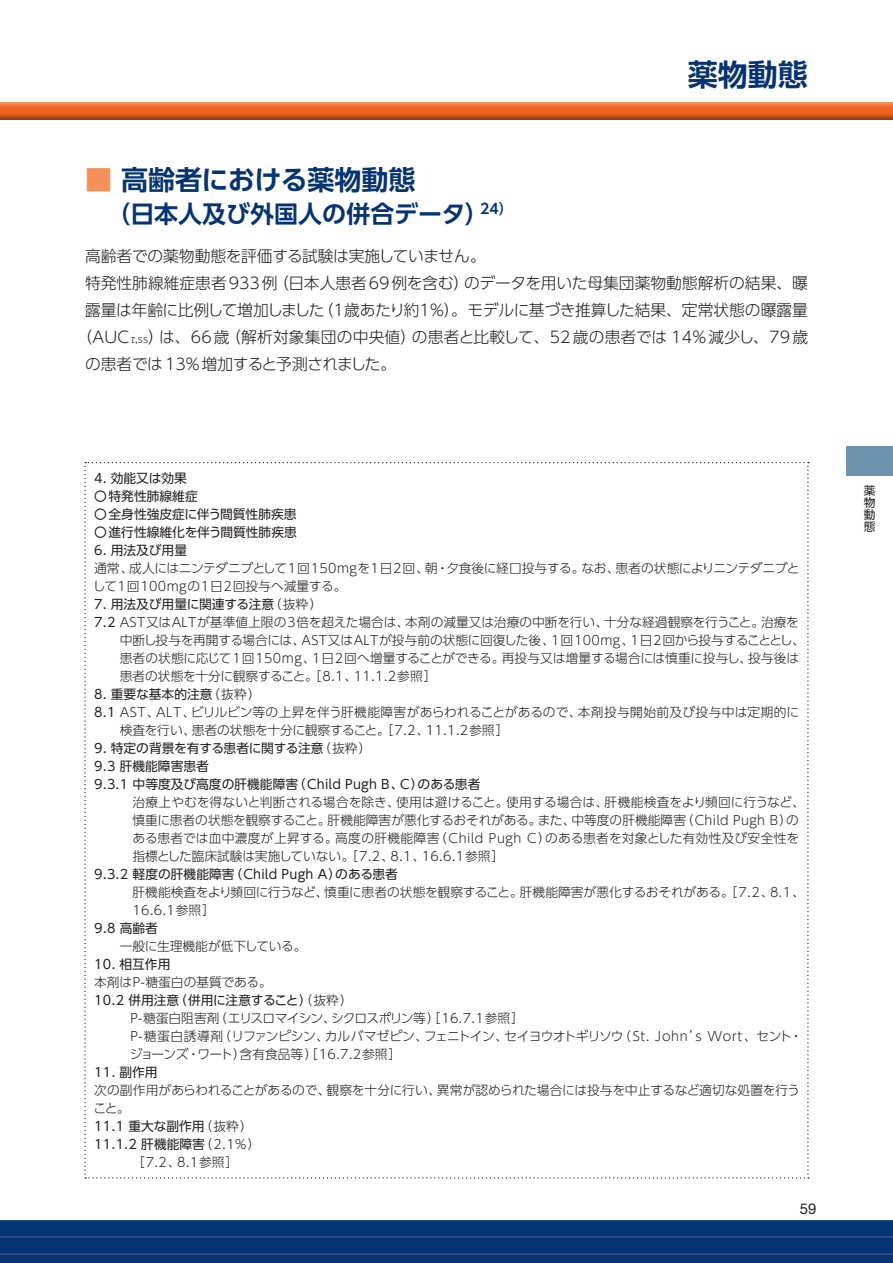
<style>
.page{position:relative;width:893px;height:1263px;background:#fff}
.page>*{position:absolute;margin:0;border:0;box-sizing:border-box;transform-origin:0 0}
.t1{font:700 30px "UD Shin Go Pro De";color:#053474}
.t2{font:700 27px "UD Shin Go Pro De";letter-spacing:-.005em;color:#053474}
.t3{font:700 24px "UD Shin Go Pro De";color:#053474}
.t4{font:300 15.75px "UD Shin Go Pro";color:#231f20}
.t5{font:300 15.75px "UD Shin Go Pro";letter-spacing:-.02em;color:#231f20}
.t6{font:300 15.75px "UD Shin Go Pro";letter-spacing:-.025em;color:#231f20}
.t7{font:14.85px "Helvetica Neue LT Std";color:#231f20}
.t8{font:300 12.75px/18px "UD Shin Go Pro";color:#231f20}
.t9{font:12.75px/18px "UD Shin Go Pro";color:#231f20}
.t10{font:300 12.75px "UD Shin Go Pro";letter-spacing:-.02em;color:#231f20}
.t11{font:300 12.75px "UD Shin Go Pro";letter-spacing:.03em;color:#231f20}
.t12{font:300 12.75px "UD Shin Go Pro";letter-spacing:-.05em;color:#231f20}
.t13{font:11.7px/12px "UD Shin Go Pro";color:#231f20;text-align:justify}
.s1{color:#f79159}
.s2{font-size:10.2px}
.s3{font-weight:300}
.s4{font-weight:400}
</style>
<div class="page">
<div style="left:846px;top:446px;width:47px;height:30px;background:#6e94ab"></div>
<svg style="left:84px;top:1177px;width:726px;height:2px"></svg>
<svg style="left:0;top:1220px;width:893px;height:43px;background:#083675"></svg>
<div style="left:0;top:102px;width:893px;height:19px;background:#231f20;opacity:.5"></div>
<svg style="left:84px;top:462px;width:725px;height:716px"></svg>
<h1 class="t1" style="left:688px;top:50px;width:122px">薬物動態</h1>
<h2 class="t2" style="left:85px;top:157px;width:332px"><span class="s1">■</span> 高齢者における薬物動態</h2>
<h3 class="t3" style="left:107px;top:194px;width:408px">（日本人及び外国人の併合データ）<sup>24）</sup></h3>
<p class="t5" style="left:85px;top:243px;width:402px">高齢者での薬物動態を評価する試験は実施していません。</p>
<p class="t4" style="left:85px;top:270px;width:724px">特発性肺線維症患者933例（日本人患者69例を含む）のデータを用いた母集団薬物動態解析の結果、曝</p>
<p class="t5" style="left:85px;top:297px;width:724px">露量は年齢に比例して増加しました（1歳あたり約1％）。モデルに基づき推算した結果、定常状態の曝露量</p>
<p class="t4" style="left:76px;top:324px;width:733px">（AUC<span class="s2">τ,ss</span>）は、66歳（解析対象集団の中央値）の患者と比較して、52歳の患者では 14％減少し、79歳</p>
<p class="t6" style="left:85px;top:351px;width:313px">の患者では13％増加すると予測されました。</p>
<p class="t9" style="left:94px;top:469px;width:204px">4. 効能又は効果<br>〇特発性肺線維症<br>〇全身性強皮症に伴う間質性肺疾患〇進行性線維化を伴う間質性肺疾患</p>
<p class="t9" style="left:94px;top:541px;width:94px">6. 用法及び用量</p>
<p class="t8" style="left:93px;top:559px;width:708px">通常、成人にはニンテダニブとして1回150mgを1日2回、朝・夕食後に経口投与する。なお、患者の状態によりニンテダニブとして1回100mgの1日2回投与へ減量する。</p>
<p class="t9" style="left:94px;top:595px;width:230px">7. 用法及び用量に関連する注意<span class="s3">（抜粋）</span></p>
<p class="t8" style="left:94px;top:613px;width:706px"><span class="s4">7.2</span> AST又はALTが基準値上限の3倍を超えた場合は、本剤の減量又は治療の中断を行い、十分な経過観察を行うこと。治療を</p>
<p class="t8" style="left:120px;top:631px;width:687px">中断し投与を再開する場合には、AST又はALTが投与前の状態に回復した後、1回100mg、1日2回から投与することとし、</p>
<p class="t8" style="left:120px;top:649px;width:681px">患者の状態に応じて1回150mg、1日2回へ増量することができる。再投与又は増量する場合には慎重に投与し、投与後は</p>
<p class="t8" style="left:120px;top:667px;width:319px">患者の状態を十分に観察すること。［8.1、11.1.2参照］</p>
<p class="t9" style="left:94px;top:685px;width:168px">8. 重要な基本的注意<span class="s3">（抜粋）</span></p>
<p class="t11" style="left:94px;top:702px;width:706px"><span class="s4">8.1</span> AST、ALT、ビリルビン等の上昇を伴う肝機能障害があらわれることがあるので、本剤投与開始前及び投与中は定期的に</p>
<p class="t8" style="left:120px;top:721px;width:391px">検査を行い、患者の状態を十分に観察すること。［7.2、11.1.2参照］</p>
<p class="t9" style="left:94px;top:739px;width:388px">9. 特定の背景を有する患者に関する注意<span class="s3">（抜粋）<br></span>9.3 肝機能障害患者<br>9.3.1 中等度及び高度の肝機能障害（Child Pugh B、C）のある患者</p>
<p class="t8" style="left:132px;top:793px;width:674px">治療上やむを得ないと判断される場合を除き、使用は避けること。使用する場合は、肝機能検査をより頻回に行うなど、慎重に患者の状態を観察すること。肝機能障害が悪化するおそれがある。また、中等度の肝機能障害（Child Pugh B）のある患者では血中濃度が上昇する。高度の肝機能障害（Child Pugh C）のある患者を対象とした有効性及び安全性を指標とした臨床試験は実施していない。［7.2、8.1、16.6.1参照］</p>
<p class="t9" style="left:94px;top:865px;width:305px">9.3.2 軽度の肝機能障害（Child Pugh A）のある患者</p>
<p class="t8" style="left:132px;top:883px;width:674px">肝機能検査をより頻回に行うなど、慎重に患者の状態を観察すること。肝機能障害が悪化するおそれがある。［7.2、8.1、<br>16.6.1参照］</p>
<p class="t9" style="left:94px;top:919px;width:65px">9.8 高齢者</p>
<p class="t8" style="left:120px;top:937px;width:188px">一般に生理機能が低下している。</p>
<p class="t9" style="left:94px;top:955px;width:78px">10. 相互作用</p>
<p class="t8" style="left:94px;top:973px;width:179px">本剤はP-糖蛋白の基質である。</p>
<p class="t9" style="left:94px;top:991px;width:260px">10.2 併用注意（併用に注意すること）<span class="s3">（抜粋）</span></p>
<p class="t12" style="left:130px;top:1008px;width:395px">P-糖蛋白阻害剤（エリスロマイシン、シクロスポリン等）［16.7.1参照］</p>
<p class="t10" style="left:130px;top:1026px;width:674px">P-糖蛋白誘導剤（リファンピシン、カルバマゼピン、フェニトイン、セイヨウオトギリソウ（St. John’s Wort、セント・</p>
<p class="t8" style="left:130px;top:1045px;width:273px">ジョーンズ・ワート）含有食品等）［16.7.2参照］</p>
<p class="t9" style="left:94px;top:1063px;width:65px">11. 副作用</p>
<p class="t8" style="left:94px;top:1081px;width:707px">次の副作用があらわれることがあるので、観察を十分に行い、異常が認められた場合には投与を中止するなど適切な処置を行う</p>
<p class="t8" style="left:93px;top:1099px;width:38px">こと。</p>
<p class="t9" style="left:94px;top:1117px;width:160px">11.1 重大な副作用<span class="s3">（抜粋）</span></p>
<p class="t9" style="left:94px;top:1135px;width:168px">11.1.2 肝機能障害<span class="s3">（2.1%）</span></p>
<p class="t8" style="left:132px;top:1153px;width:108px">［7.2、8.1参照］</p>
<p class="t7" style="left:800px;top:1199px;width:18px">59</p>
<p class="t13" style="left:864px;top:484px;width:13px">薬物動態</p>
</div>
